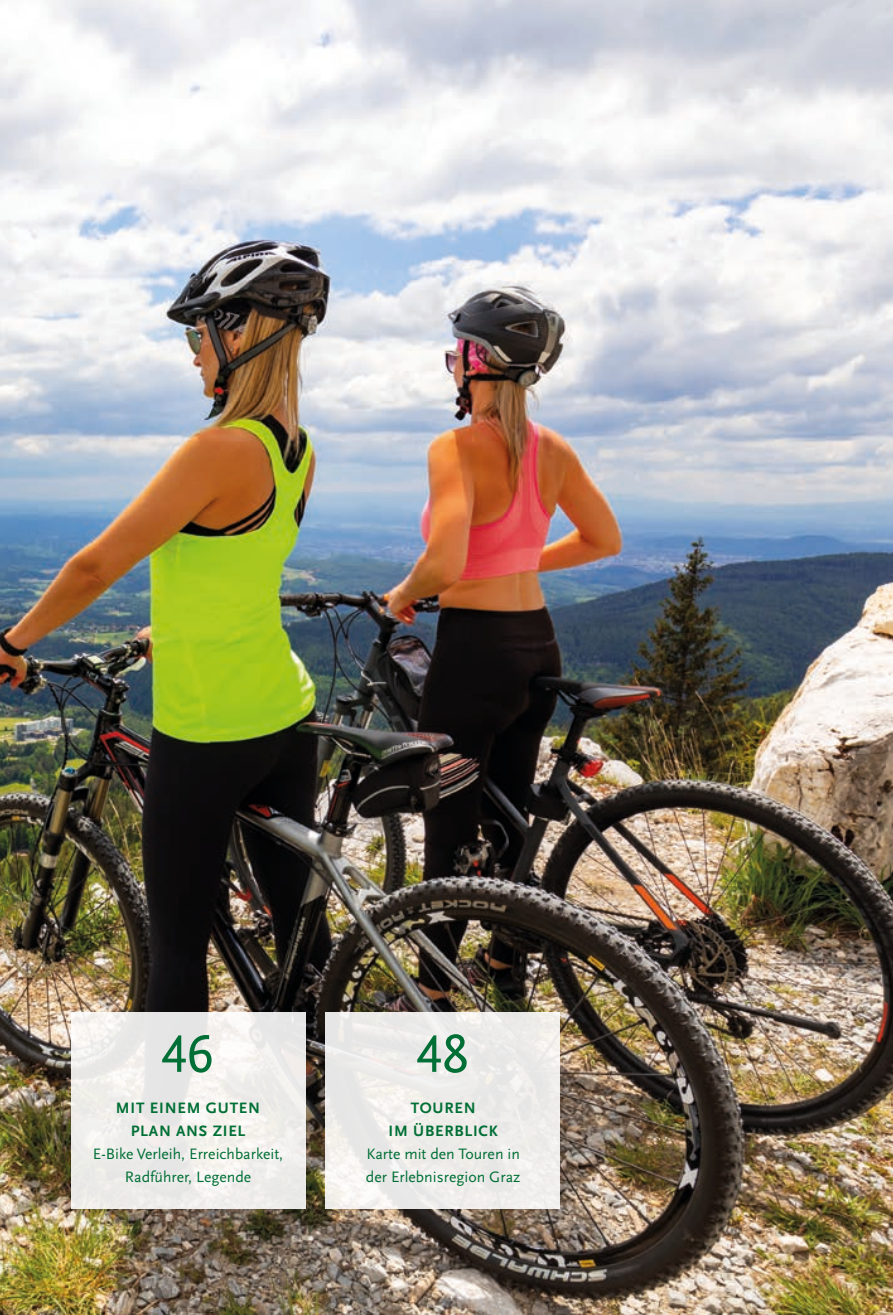
<style>
.page{position:relative;width:893px;height:1315px;background:#fff}
.page>*{position:absolute;margin:0;border:0;box-sizing:border-box;transform-origin:0 0}
.t1{font:55.12px "Scala Sans Pro";color:#006f35}
.t2{font:15.75px/22.8px "Scala Sans Pro";color:#006f35;text-align:center}
.t3{font:700 15.75px/22.8px "Scala Sans Pro";letter-spacing:.05em;color:#006f35;text-align:center}
</style>
<div class="page">
<img style="left:0;top:0;width:893px;height:1315px">
<div style="left:71px;top:1012px;width:234px;height:196px;background:linear-gradient(to right,#eeedeb,#f0efec)"></div>
<div style="left:325px;top:1012px;width:235px;height:196px;background:#edecea"></div>
<h1 class="t1" style="left:162px;top:1022px;width:54px">46</h1>
<h1 class="t1" style="left:417px;top:1022px;width:54px">48</h1>
<p class="t3" style="left:116px;top:1097px;width:146px">MIT EINEM GUTEN<br>PLAN ANS ZIEL</p>
<p class="t2" style="left:93px;top:1142px;width:192px">E-Bike Verleih, Erreichbarkeit,<br>Radführer, Legende</p>
<p class="t3" style="left:388px;top:1097px;width:111px">TOUREN<br>IM ÜBERBLICK</p>
<p class="t2" style="left:366px;top:1142px;width:156px;text-align:left">Karte mit den Touren in der Erlebnisregion Graz</p>
</div>
